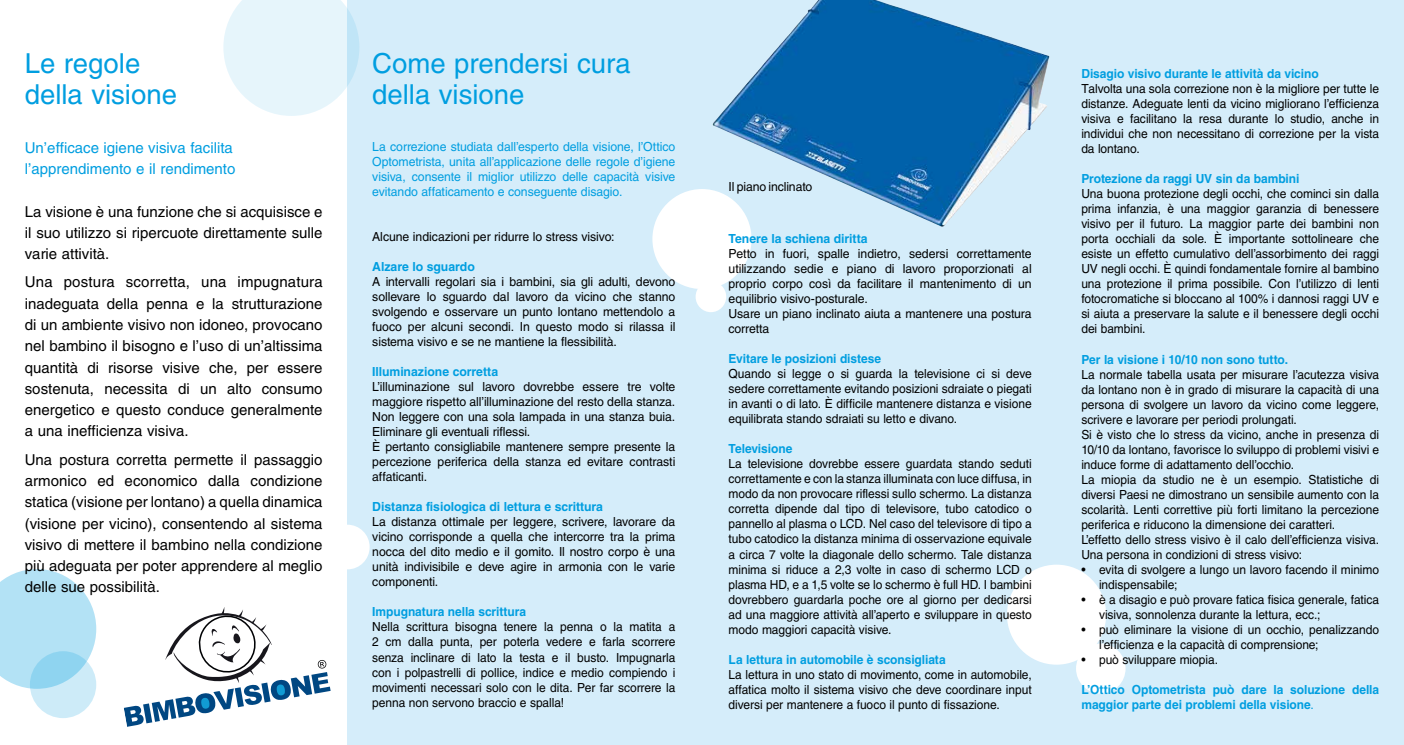
<style>
.page{position:relative;width:1404px;height:745px;background:#fff}
.page>*{position:absolute;margin:0;border:0;box-sizing:border-box;transform-origin:0 0}
.t1{font:27.5px/31.2px "Helvetica LT Std";color:#009ee0}
.t2{font:15px/21.2px "Helvetica LT Std";color:#000;text-align:justify}
.t3{font:15px/21.2px "Helvetica LT Std";color:#009ee0}
.t4{font:12.5px/15px "Helvetica LT Std";letter-spacing:-.005em;color:#000;text-align:justify;scale:.96 1}
.t5{font:12.5px/15px "Helvetica LT Std";letter-spacing:-.005em;color:#000;text-align:justify}
.t6{font:700 12.5px/15px "Helvetica LT Std";letter-spacing:-.005em;color:#009ee0;scale:.96 1}
.t7{font:12.5px/15px "Helvetica LT Std";letter-spacing:-.005em;color:#009ee0;text-align:justify}
.t8{font:700 12.5px "Helvetica LT Std";letter-spacing:-.005em;color:#009ee0}
.s1{font-weight:400}
</style>
<div class="page">
<svg style="left:0;top:569px;width:96px;height:119px"></svg>
<div style="left:347px;top:0;width:1056px;height:744px;background:#d5edfa"></div>
<div style="left:325px;top:524px;width:44px;height:45px;background:#fff;border-radius:50%"></div>
<div style="left:652px;top:189px;width:99px;height:100px;background:#fff;border-radius:50%"></div>
<div style="left:695px;top:281px;width:31px;height:31px;background:#fff;border-radius:50%"></div>
<div style="left:1006px;top:564px;width:99px;height:100px;background:#fff;border-radius:50%"></div>
<div style="left:1075px;top:643px;width:50px;height:50px;background:#fff;border-radius:50%"></div>
<svg style="left:30px;top:650px;width:66px;height:67px;fill:#cdebf8"></svg>
<svg style="left:223px;top:0;width:136px;height:116px"></svg>
<svg style="left:124px;top:607px;width:206px;height:120px"></svg>
<img style="left:712px;top:0;width:337px;height:227px">
<h1 class="t1" style="left:25px;top:48px;width:154px">Le regole della visione</h1>
<p class="t3" style="left:25px;top:137px;width:212px">Un’efficace igiene visiva facilita l’apprendimento e il rendimento</p>
<p class="t2" style="left:25px;top:200px;width:299px">La visione è una funzione che si acquisisce e il suo utilizzo si ripercuote direttamente sulle varie attività.</p>
<p class="t2" style="left:25px;top:271px;width:299px">Una postura scorretta, una impugnatura inadeguata della penna e la strutturazione di un ambiente visivo non idoneo, provocano nel bambino il bisogno e l’uso di un’altissima quantità di risorse visive che, per essere sostenuta, necessita di un alto consumo energetico e questo conduce generalmente a una inefficienza visiva.</p>
<p class="t2" style="left:25px;top:448px;width:299px">Una postura corretta permette il passaggio armonico ed economico dalla condizione statica (visione per lontano) a quella dinamica (visione per vicino), consentendo al sistema visivo di mettere il bambino nella condizione più adeguata per poter apprendere al meglio delle sue possibilità.</p>
<h1 class="t1" style="left:372px;top:48px;width:260px">Come prendersi cura della visione</h1>
<p class="t7" style="left:372px;top:139px;width:304px">La correzione studiata dall’esperto della visione, l’Ottico Optometrista, unita all’applicazione delle regole d’igiene visiva, consente il miglior utilizzo delle capacità visive evitando affaticamento e conseguente disagio.</p>
<p class="t5" style="left:372px;top:229px;width:244px">Alcune indicazioni per ridurre lo stress visivo:</p>
<p class="t8" style="left:372px;top:259px;width:104px">Alzare lo sguardo</p>
<p class="t5" style="left:372px;top:274px;width:304px">A intervalli regolari sia i bambini, sia gli adulti, devono sollevare lo sguardo dal lavoro da vicino che stanno svolgendo e osservare un punto lontano mettendolo a fuoco per alcuni secondi. In questo modo si rilassa il sistema visivo e se ne mantiene la flessibilità.</p>
<p class="t8" style="left:372px;top:364px;width:127px">Illuminazione corretta</p>
<p class="t5" style="left:372px;top:379px;width:304px;text-align:left">L’illuminazione sul lavoro dovrebbe essere tre volte maggiore rispetto all’illuminazione del resto della stanza.<br>Non leggere con una sola lampada in una stanza buia.<br>Eliminare gli eventuali riflessi.<br>È pertanto consigliabile mantenere sempre presente la percezione periferica della stanza ed evitare contrasti affaticanti.</p>
<p class="t8" style="left:372px;top:499px;width:232px">Distanza fisiologica di lettura e scrittura</p>
<p class="t5" style="left:372px;top:514px;width:304px">La distanza ottimale per leggere, scrivere, lavorare da vicino corrisponde a quella che intercorre tra la prima nocca del dito medio e il gomito. Il nostro corpo è una unità indivisibile e deve agire in armonia con le varie componenti.</p>
<p class="t6" style="left:372px;top:604px;width:162px">Impugnatura nella scrittura</p>
<p class="t4" style="left:372px;top:619px;width:317px">Nella scrittura bisogna tenere la penna o la matita a 2 cm dalla punta, per poterla vedere e farla scorrere senza inclinare di lato la testa e il busto. Impugnarla con i polpastrelli di pollice, indice e medio compiendo i movimenti necessari solo con le dita. Per far scorrere la penna non servono braccio e spalla!</p>
<p class="t5" style="left:728px;top:178px;width:85px">Il piano inclinato</p>
<p class="t8" style="left:728px;top:231px;width:141px">Tenere la schiena diritta</p>
<p class="t5" style="left:728px;top:246px;width:305px;text-align:left">Petto in fuori, spalle indietro, sedersi correttamente utilizzando sedie e piano di lavoro proporzionati al proprio corpo così da facilitare il mantenimento di un equilibrio visivo-posturale.<br>Usare un piano inclinato aiuta a mantenere una postura corretta</p>
<p class="t6" style="left:728px;top:351px;width:160px">Evitare le posizioni distese</p>
<p class="t4" style="left:728px;top:366px;width:317px">Quando si legge o si guarda la televisione ci si deve sedere correttamente evitando posizioni sdraiate o piegati in avanti o di lato. È difficile mantenere distanza e visione equilibrata stando sdraiati su letto e divano.</p>
<p class="t6" style="left:728px;top:441px;width:68px">Televisione</p>
<p class="t4" style="left:728px;top:456px;width:317px">La televisione dovrebbe essere guardata stando seduti correttamente e con la stanza illuminata con luce diffusa, in modo da non provocare riflessi sullo schermo. La distanza corretta dipende dal tipo di televisore, tubo catodico o pannello al plasma o LCD. Nel caso del televisore di tipo a tubo catodico la distanza minima di osservazione equivale a circa 7 volte la diagonale dello schermo. Tale distanza minima si riduce a 2,3 volte in caso di schermo LCD o plasma HD, e a 1,5 volte se lo schermo è full HD. I bambini dovrebbero guardarla poche ore al giorno per dedicarsi ad una maggiore attività all’aperto e sviluppare in questo modo maggiori capacità visive.</p>
<p class="t6" style="left:728px;top:651px;width:228px">La lettura in automobile è sconsigliata</p>
<p class="t4" style="left:728px;top:666px;width:317px">La lettura in uno stato di movimento, come in automobile, affatica molto il sistema visivo che deve coordinare input diversi per mantenere a fuoco il punto di fissazione.</p>
<p class="t6" style="left:1081px;top:66px;width:249px">Disagio visivo durante le attività da vicino</p>
<p class="t4" style="left:1081px;top:81px;width:312px">Talvolta una sola correzione non è la migliore per tutte le distanze. Adeguate lenti da vicino migliorano l’efficienza visiva e facilitano la resa durante lo studio, anche in individui che non necessitano di correzione per la vista da lontano.</p>
<p class="t6" style="left:1081px;top:171px;width:229px">Protezione da raggi UV sin da bambini</p>
<p class="t4" style="left:1081px;top:186px;width:312px">Una buona protezione degli occhi, che cominci sin dalla prima infanzia, è una maggior garanzia di benessere visivo per il futuro. La maggior parte dei bambini non porta occhiali da sole. È importante sottolineare che esiste un effetto cumulativo dell’assorbimento dei raggi UV negli occhi. È quindi fondamentale fornire al bambino una protezione il prima possibile. Con l’utilizzo di lenti fotocromatiche si bloccano al 100% i dannosi raggi UV e si aiuta a preservare la salute e il benessere degli occhi dei bambini.</p>
<p class="t6" style="left:1081px;top:351px;width:217px">Per la visione i 10/10 non sono tutto.</p>
<p class="t4" style="left:1081px;top:366px;width:312px;text-align:left">La normale tabella usata per misurare l’acutezza visiva da lontano non è in grado di misurare la capacità di una persona di svolgere un lavoro da vicino come leggere, scrivere e lavorare per periodi prolungati.<br>Si è visto che lo stress da vicino, anche in presenza di 10/10 da lontano, favorisce lo sviluppo di problemi visivi e induce forme di adattamento dell’occhio.<br>La miopia da studio ne è un esempio. Statistiche di diversi Paesi ne dimostrano un sensibile aumento con la scolarità. Lenti correttive più forti limitano la percezione periferica e riducono la dimensione dei caratteri.<br>L’effetto dello stress visivo è il calo dell’efficienza visiva.<br>Una persona in condizioni di stress visivo:</p>
<p class="t4" style="left:1098px;top:561px;width:293px;text-indent:-18px">• evita di svolgere a lungo un lavoro facendo il minimo indispensabile;</p>
<p class="t4" style="left:1098px;top:591px;width:293px;text-indent:-18px">• è a disagio e può provare fatica fisica generale, fatica visiva, sonnolenza durante la lettura, ecc.;</p>
<p class="t4" style="left:1098px;top:621px;width:293px;text-indent:-18px">• può eliminare la visione di un occhio, penalizzando l’efficienza e la capacità di comprensione;</p>
<p class="t4" style="left:1081px;top:651px;width:144px">• può sviluppare miopia.</p>
<p class="t6" style="left:1081px;top:681px;width:312px">L’Ottico Optometrista può dare la soluzione della maggior parte dei problemi della visione<span class="s1">.</span></p>
</div>
